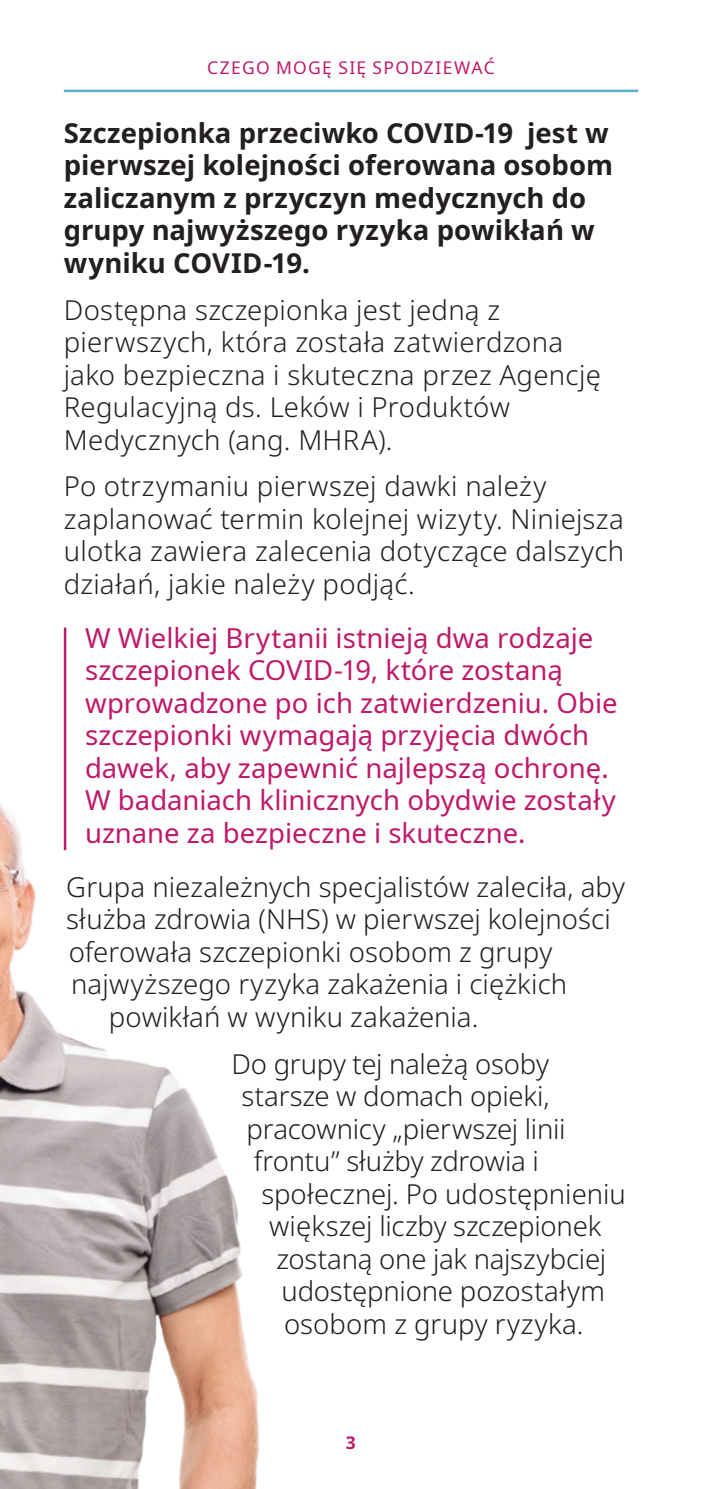
<style>
.page{position:relative;width:702px;height:1489px;background:#fff}
.page>*{position:absolute;margin:0;border:0;box-sizing:border-box;transform-origin:0 0}
.Body{font:300 27.5px/32.5px "Noto Sans";letter-spacing:.005em;color:#231f20}
.Body-2{font:27.5px/32.5px "Noto Sans";color:#bf196a}
.Body-3{font:700 27.5px/32.5px "Noto Sans";color:#231f20}
.t1{font:17.5px "Noto Sans";letter-spacing:.075em;color:#bf196a}
.t2{font:17.5px "Noto Sans Bold 2";color:#bf196a}
.s1{font-family:"Noto Sans Bold 2";font-weight:400}
</style>
<div class="page">
<hr style="left:64px;top:90px;width:574px;height:2px;background:#5eaccb">
<hr style="left:64px;top:627px;width:2px;height:223px;background:#bf196a">
<img style="left:0;top:699px;width:259px;height:789px">
<p class="t1" style="left:207px;top:55px;width:289px">CZEGO MOGĘ SIĘ SPODZIEWAĆ</p>
<p class="Body-3" style="left:64px;top:117px;width:551px"><span class="s1">Szczepionka przeciwko COVID-19 jest w </span>pierwszej kolejności oferowana osobom zaliczanym z przyczyn medycznych do grupy najwyższego ryzyka powikłań w wyniku COVID-19.</p>
<p class="Body" style="left:64px;top:294px;width:538px">Dostępna szczepionka jest jedną z pierwszych, która została zatwierdzona jako bezpieczna i skuteczna przez Agencję Regulacyjną ds. Leków i Produktów Medycznych (ang. MHRA).</p>
<p class="Body" style="left:64px;top:471px;width:562px">Po otrzymaniu pierwszej dawki należy zaplanować termin kolejnej wizyty. Niniejsza ulotka zawiera zalecenia dotyczące dalszych działań, jakie należy podjąć.</p>
<p class="Body-2" style="left:85px;top:622px;width:534px">W Wielkiej Brytanii istnieją dwa rodzaje szczepionek COVID-19, które zostaną wprowadzone po ich zatwierdzeniu. Obie szczepionki wymagają przyjęcia dwóch dawek, aby zapewnić najlepszą ochronę.<br>W badaniach klinicznych obydwie zostały uznane za bezpieczne i skuteczne.</p>
<p class="Body" style="left:66px;top:871px;width:560px">Grupa niezależnych specjalistów zaleciła, aby</p>
<p class="Body" style="left:66px;top:903px;width:546px">służba zdrowia (NHS) w pierwszej kolejności</p>
<p class="Body" style="left:69px;top:936px;width:485px">oferowała szczepionki osobom z grupy</p>
<p class="Body" style="left:71px;top:968px;width:497px">najwyższego ryzyka zakażenia i ciężkich</p>
<p class="Body" style="left:109px;top:1001px;width:371px">powikłań w wyniku zakażenia.</p>
<p class="Body" style="left:231px;top:1047px;width:319px">Do grupy tej należą osoby</p>
<p class="Body" style="left:241px;top:1080px;width:309px">starsze w domach opieki,</p>
<p class="Body" style="left:246px;top:1112px;width:320px">pracownicy „pierwszej linii</p>
<p class="Body" style="left:254px;top:1145px;width:286px">frontu” służby zdrowia i</p>
<p class="Body" style="left:261px;top:1177px;width:366px">społecznej. Po udostępnieniu</p>
<p class="Body" style="left:269px;top:1210px;width:334px">większej liczby szczepionek</p>
<p class="Body" style="left:276px;top:1242px;width:331px">zostaną one jak najszybciej</p>
<p class="Body" style="left:281px;top:1275px;width:325px">udostępnione pozostałym</p>
<p class="Body" style="left:284px;top:1307px;width:301px">osobom z grupy ryzyka.</p>
<p class="t2" style="left:346px;top:1429px;width:12px">3</p>
</div>
